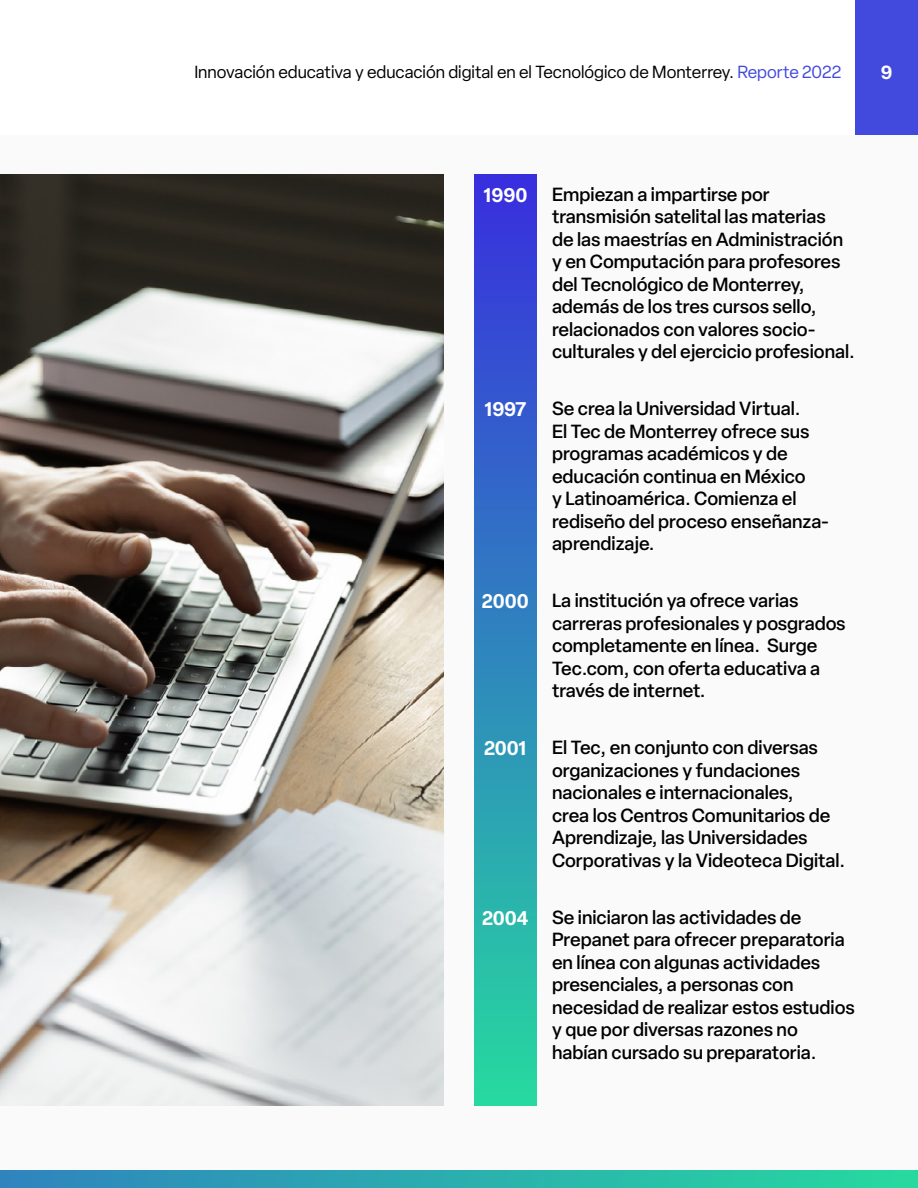
<style>
.page{position:relative;width:918px;height:1188px;background:#fff}
.page>*{position:absolute;margin:0;border:0;box-sizing:border-box;transform-origin:0 0}
.t1{font:600 19.5px "Elza";color:#fff}
.t2{font:500 18.75px/22.5px "Elza";color:#000}
.t3{font:600 18.75px "Elza";color:#fff}
.t4{font:17.25px "Elza";color:#000}
.s1{color:#424ade}
</style>
<div class="page">
<div style="left:855px;top:0;width:63px;height:135px;background:#424ade"></div>
<div style="left:0;top:135px;width:918px;height:1053px;background:#fafafa"></div>
<div style="left:474px;top:174px;width:63px;height:932px;background:linear-gradient(to bottom,#382dde,#26da9f)"></div>
<img style="left:0;top:174px;width:444px;height:931px">
<div style="left:0;top:1170px;width:918px;height:18px;background:linear-gradient(to right,#2f84be,#26da9f)"></div>
<p class="t4" style="left:194px;top:61px;width:649px">Innovación educativa y educación digital en el Tecnológico de Monterrey. <span class="s1">Reporte 2022</span></p>
<p class="t3" style="left:881px;top:59px;width:13px">9</p>
<p class="t1" style="left:484px;top:181px;width:45px">1990</p>
<p class="t1" style="left:484px;top:395px;width:44px">1997</p>
<p class="t1" style="left:482px;top:587px;width:48px">2000</p>
<p class="t1" style="left:484px;top:734px;width:44px">2001</p>
<p class="t1" style="left:482px;top:904px;width:48px">2004</p>
<p class="t2" style="left:552px;top:183px;width:305px">Empiezan a impartirse por transmisión satelital las materias<br>de las maestrías en Administración y en Computación para profesores del Tecnológico de Monterrey, además de los tres cursos sello, relacionados con valores socio&shy;culturales y del ejercicio profesional.</p>
<p class="t2" style="left:552px;top:397px;width:279px">Se crea la Universidad Virtual.<br>El Tec de Monterrey ofrece sus programas académicos y de educación continua en México<br>y Latinoamérica. Comienza el rediseño del proceso enseñanza&shy;aprendizaje.</p>
<p class="t2" style="left:552px;top:589px;width:295px">La institución ya ofrece varias carreras profesionales y posgrados completamente en línea. Surge<br>Tec.com, con oferta educativa a través de internet.</p>
<p class="t2" style="left:552px;top:736px;width:295px">El Tec, en conjunto con diversas organizaciones y fundaciones nacionales e internacionales,<br>crea los Centros Comunitarios de Aprendizaje, las Universidades Corporativas y la Videoteca Digital.</p>
<p class="t2" style="left:552px;top:906px;width:304px">Se iniciaron las actividades de<br>Prepanet para ofrecer preparatoria en línea con algunas actividades presenciales, a personas con necesidad de realizar estos estudios y que por diversas razones no habían cursado su preparatoria.</p>
</div>
